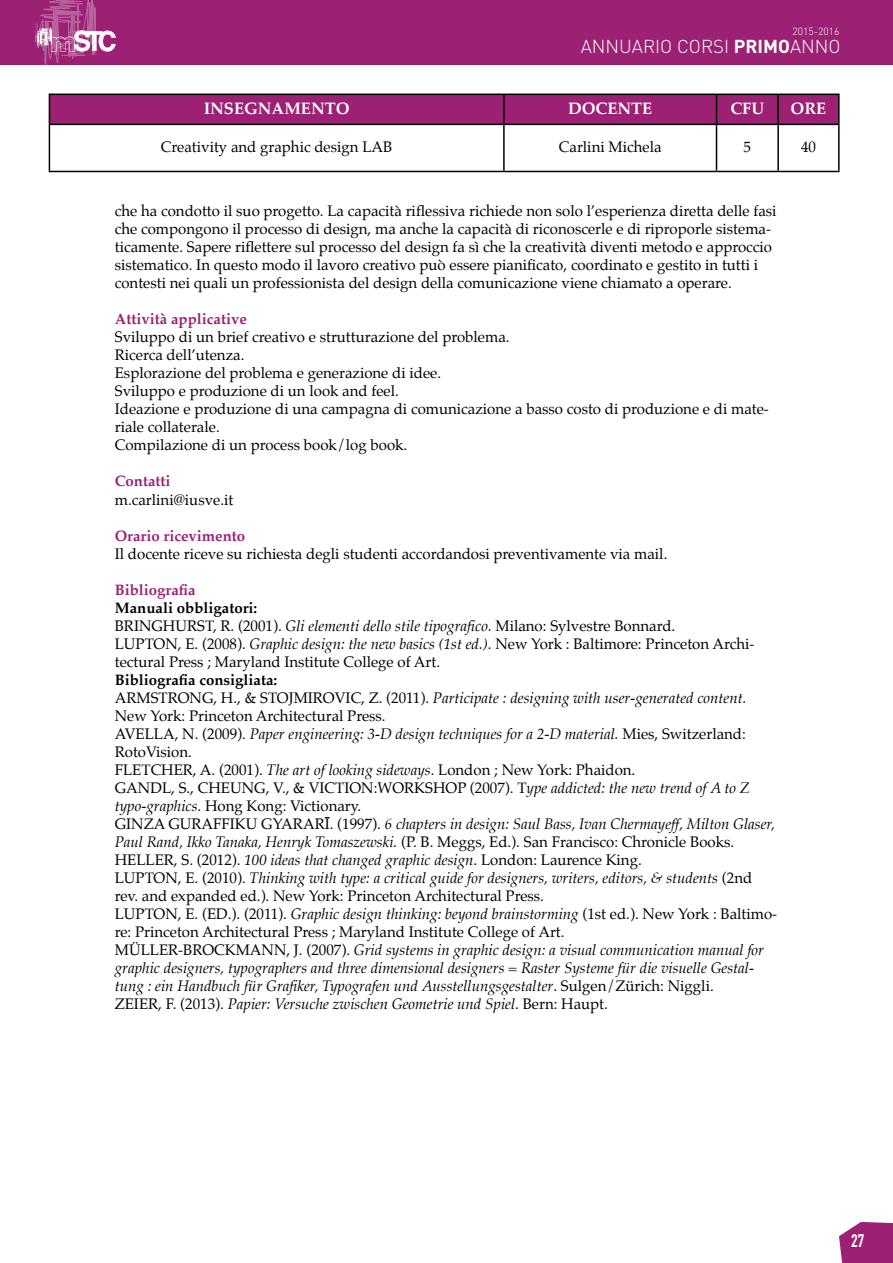
<style>
.page{position:relative;width:893px;height:1263px;background:#fff}
.page>*{position:absolute;margin:0;border:0;box-sizing:border-box;transform-origin:0 0}
.t1{font:300 18.45px "DIN";color:#fff}
.t2{font:700 17.85px "DIN Condensed";color:#fff}
.t3{font:700 16.5px "Palatino";color:#fff}
.t4{font:italic 15px/18px "Palatino";color:#000}
.t5{font:15px/18px "Palatino";color:#000}
.t6{font:700 15px "Palatino";color:#9c2174}
.t7{font:300 10.35px "DIN";color:#fff}
.s1{font-weight:700}
.s2{font-style:italic}
.s3{font-weight:700;font-style:normal}
.s4{font-style:normal}
</style>
<div class="page">
<svg style="left:839px;top:1222px;width:54px;height:41px;background:#a53681"></svg>
<div style="left:0;top:0;width:893px;height:65px;background:#9c2174"></div>
<svg style="left:35px;top:0;width:81px;height:65px"></svg>
<svg style="left:49px;top:94px;width:789px;height:30px;background:#941f6e"></svg>
<hr style="left:778px;top:94px;width:62px;height:1px;background:#000">
<hr style="left:777px;top:95px;width:2px;height:29px;background:#000">
<hr style="left:838px;top:95px;width:2px;height:29px;background:#000">
<hr style="left:49px;top:124px;width:455px;height:1px;background:#000">
<hr style="left:49px;top:125px;width:1px;height:46px;background:#000">
<hr style="left:504px;top:124px;width:212px;height:1px;background:#000">
<hr style="left:503px;top:125px;width:2px;height:46px;background:#000">
<hr style="left:716px;top:124px;width:62px;height:1px;background:#000">
<hr style="left:716px;top:125px;width:1px;height:46px;background:#000">
<hr style="left:778px;top:124px;width:62px;height:1px;background:#000">
<hr style="left:777px;top:125px;width:2px;height:46px;background:#000">
<hr style="left:838px;top:125px;width:2px;height:46px;background:#000">
<hr style="left:49px;top:171px;width:455px;height:1px;background:#000">
<hr style="left:504px;top:171px;width:212px;height:1px;background:#000">
<hr style="left:716px;top:171px;width:62px;height:1px;background:#000">
<hr style="left:778px;top:171px;width:62px;height:1px;background:#000">
<p class="t7" style="left:793px;top:25px;width:49px">2015-2016</p>
<p class="t1" style="left:581px;top:35px;width:261px">ANNUARIO CORSI <span class="s1">PRIMO</span>ANNO</p>
<p class="t3" style="left:204px;top:94px;width:147px">INSEGNAMENTO</p>
<p class="t3" style="left:568px;top:94px;width:86px">DOCENTE</p>
<p class="t3" style="left:730px;top:94px;width:35px">CFU</p>
<p class="t3" style="left:791px;top:94px;width:37px">ORE</p>
<p class="t5" style="left:161px;top:138px;width:233px">Creativity and graphic design LAB</p>
<p class="t5" style="left:559px;top:138px;width:104px">Carlini Michela</p>
<p class="t5" style="left:744px;top:138px;width:9px">5</p>
<p class="t5" style="left:801px;top:138px;width:16px">40</p>
<p class="t5" style="left:115px;top:202px;width:663px">che ha condotto il suo progetto. La capacità riflessiva richiede non solo l’esperienza diretta delle fasi che compongono il processo di design, ma anche la capacità di riconoscerle e di riproporle sistema&shy;ticamente. Sapere riflettere sul processo del design fa sì che la creatività diventi metodo e approccio sistematico. In questo modo il lavoro creativo può essere pianificato, coordinato e gestito in tutti i contesti nei quali un professionista del design della comunicazione viene chiamato a operare.</p>
<p class="t6" style="left:115px;top:307px;width:134px">Attività applicative</p>
<p class="t5" style="left:115px;top:328px;width:656px">Sviluppo di un brief creativo e strutturazione del problema.<br>Ricerca dell’utenza.<br>Esplorazione del problema e generazione di idee.<br>Sviluppo e produzione di un look and feel.<br>Ideazione e produzione di una campagna di comunicazione a basso costo di produzione e di mate&shy;riale collaterale.<br>Compilazione di un process book/log book.</p>
<p class="t6" style="left:115px;top:469px;width:57px">Contatti</p>
<p class="t5" style="left:115px;top:490px;width:120px">m.carlini@iusve.it</p>
<p class="t6" style="left:115px;top:523px;width:132px">Orario ricevimento</p>
<p class="t5" style="left:115px;top:544px;width:554px">Il docente riceve su richiesta degli studenti accordandosi preventivamente via mail.</p>
<p class="t6" style="left:115px;top:577px;width:82px">Bibliografia</p>
<p class="t5" style="left:115px;top:598px;width:641px"><span class="s1">Manuali obbligatori:<br></span>BRINGHURST, R. (2001). <span class="s2">Gli elementi dello stile tipografico.</span> Milano: Sylvestre Bonnard.<br>LUPTON, E. (2008). <span class="s2">Graphic design: the new basics (1st ed.)</span>. New York : Baltimore: Princeton Archi&shy;tectural Press ; Maryland Institute College of Art.</p>
<p class="t4" style="left:115px;top:670px;width:664px"><span class="s3">Bibliografia consigliata:<br></span><span class="s4">ARMSTRONG, H., &amp; STOJMIROVIC, Z. (2011).</span> Participate : designing with user-generated content.<br><span class="s4">New York: Princeton Architectural Press.<br>AVELLA, N. (2009).</span> Paper engineering: 3-D design techniques for a 2-D material. <span class="s4">Mies, Switzerland:<br>RotoVision.<br>FLETCHER, A. (2001).</span> The art of looking sideways<span class="s4">. London ; New York: Phaidon.<br>GANDL, S., CHEUNG, V., &amp; VICTION:WORKSHOP (2007). T</span>ype addicted: the new trend of A to Z typo-graphics<span class="s4">. Hong Kong: Victionary.<br>GINZA GURAFFIKU GYARARĪ. (1997).</span> 6 chapters in design: Saul Bass, Ivan Chermayeff, Milton Glaser, Paul Rand, Ikko Tanaka, Henryk Tomaszewski. <span class="s4">(P. B. Meggs, Ed.). San Francisco: Chronicle Books.<br>HELLER, S. (2012).</span> 100 ideas that changed graphic design<span class="s4">. London: Laurence King.<br>LUPTON, E. (2010).</span> Thinking with type: a critical guide for designers, writers, editors, &amp; students <span class="s4">(2nd rev. and expanded ed.). New York: Princeton Architectural Press.<br>LUPTON, E. (ED.). (2011).</span> Graphic design thinking: beyond brainstorming <span class="s4">(1st ed.). New York : Baltimo&shy;re: Princeton Architectural Press ; Maryland Institute College of Art.<br>MÜLLER-BROCKMANN, J. (2007).</span> Grid systems in graphic design: a visual communication manual for graphic designers, typographers and three dimensional designers = Raster Systeme für die visuelle Gestal&shy;tung : ein Handbuch für Grafiker, Typografen und Ausstellungsgestalter<span class="s4">. Sulgen/Zürich: Niggli.<br>ZEIER, F. (2013).</span> Papier: Versuche zwischen Geometrie und Spiel<span class="s4">. Bern: Haupt.</span></p>
<p class="t2" style="left:851px;top:1230px;width:15px">27</p>
</div>
